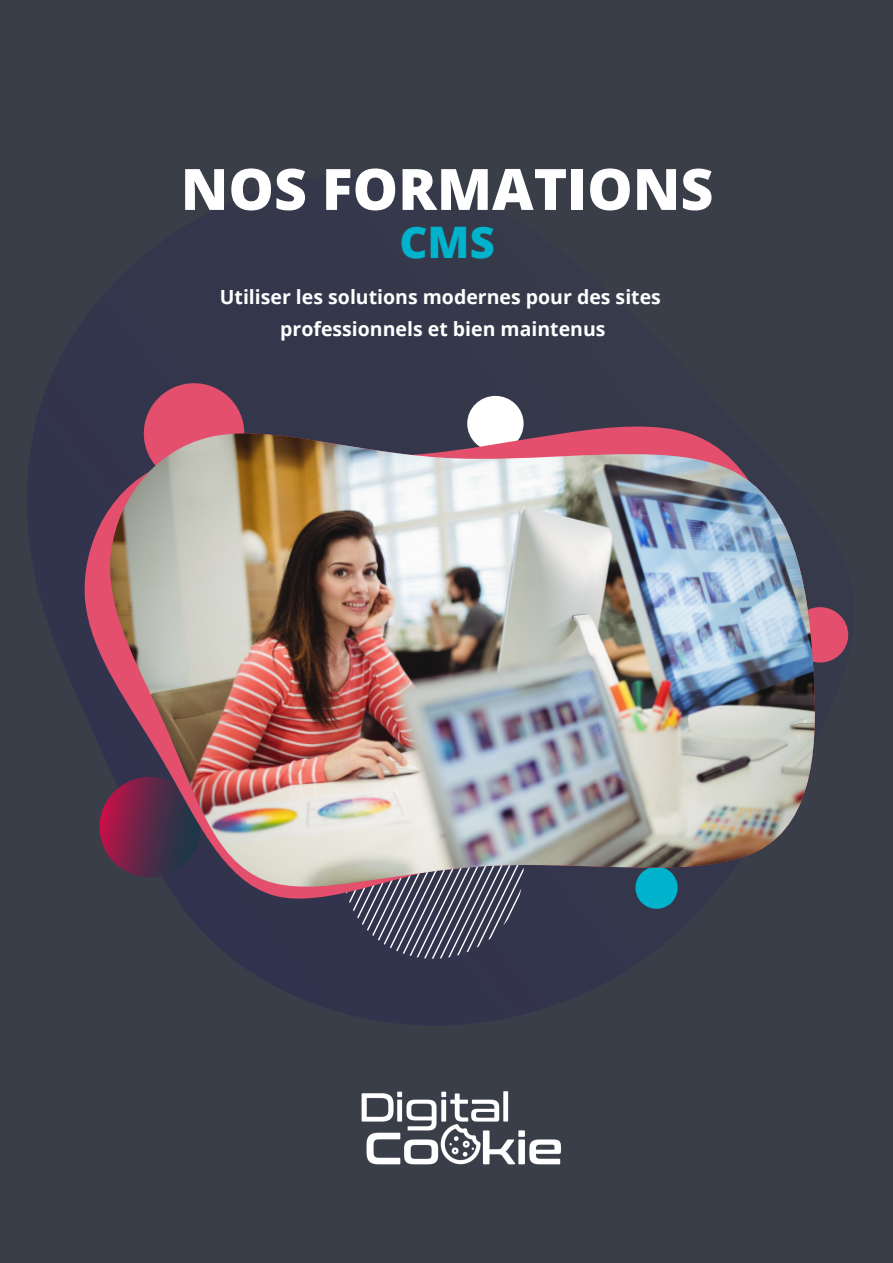
<style>
.page{position:relative;width:893px;height:1263px;background:#393e49}
.page>*{position:absolute;margin:0;border:0;box-sizing:border-box;transform-origin:0 0}
.Headline{font:800 57.15px "Open Sans";color:#fff}
.Headline-2{font:800 43.5px "Open Sans";color:#00b2cb}
.Body_Text{font:700 19.5px "Open Sans";color:#fff}
</style>
<div class="page">
<svg style="left:27px;top:383px;width:822px;height:642px"></svg>
<svg style="left:343px;top:909px;width:181px;height:50px"></svg>
<div style="left:792px;top:607px;width:56px;height:55px;background:#e34f6c;border-radius:50%"></div>
<div style="left:144px;top:383px;width:100px;height:101px;background:#e34f6c;border-radius:50%"></div>
<img style="left:361px;top:1091px;width:200px;height:74px">
<div style="left:467px;top:396px;width:57px;height:55px;background:#fff;border-radius:50%"></div>
<svg style="left:81px;top:412px;width:735px;height:497px"></svg>
<svg style="left:108px;top:423px;width:710px;height:10px"></svg>
<img style="left:108px;top:433px;width:710px;height:466px">
<p class="Headline" style="left:181px;top:146px;width:534px">NOS FORMATIONS</p>
<p class="Headline-2" style="left:399px;top:209px;width:97px">CMS</p>
<p class="Body_Text" style="left:220px;top:283px;width:443px">Utiliser les solutions modernes pour des sites</p>
<p class="Body_Text" style="left:280px;top:315px;width:327px">professionnels et bien maintenus</p>
</div>
